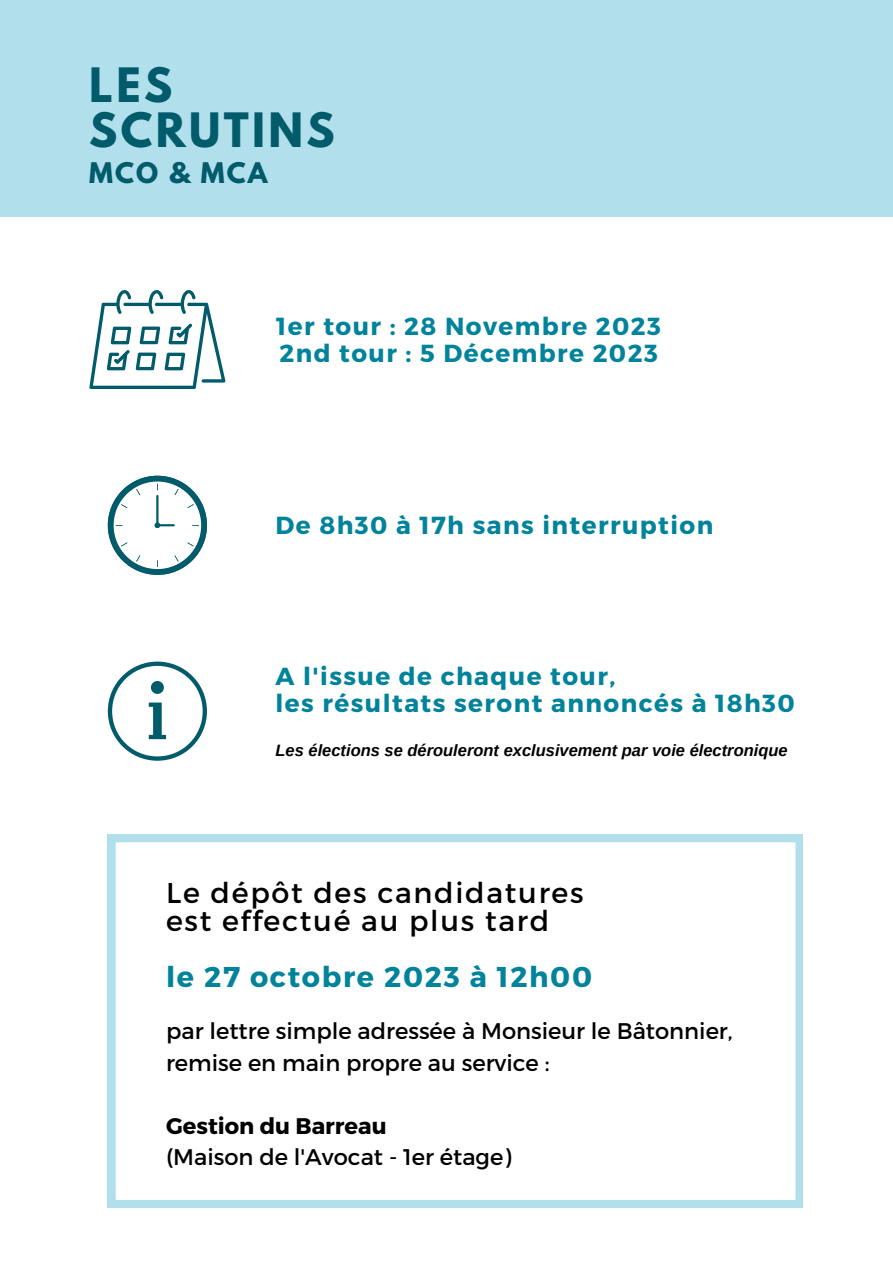
<style>
.page{position:relative;width:893px;height:1264px;background:#fff}
.page>*{position:absolute;margin:0;border:0;box-sizing:border-box;transform-origin:0 0}
.t1{font:700 42px "League Spartan";letter-spacing:.08em;color:#015b6b}
.t2{font:28.65px "Montserrat";letter-spacing:.06em;color:#000}
.t3{font:700 28.65px "Montserrat";letter-spacing:.06em;color:#00839b}
.t4{font:700 25.2px "League Spartan";letter-spacing:.08em;color:#015b6b}
.t5{font:700 24.6px "Montserrat";letter-spacing:.06em;color:#00839b}
.t6{font:22.65px "Montserrat";color:#000}
.t7{font:700 22.65px "Montserrat";color:#000}
.t8{font:italic 700 16.5px "Arimo";color:#000}
</style>
<div class="page">
<div style="left:0;top:0;width:892px;height:216px;background:#b1dfeb"></div>
<svg style="left:108px;top:661px;width:99px;height:99px"></svg>
<svg style="left:108px;top:476px;width:99px;height:98px"></svg>
<svg style="left:89px;top:290px;width:136px;height:99px"></svg>
<svg style="left:108px;top:834px;width:694px;height:373px"></svg>
<p class="t1" style="left:89px;top:65px;width:84px">LES</p>
<p class="t1" style="left:89px;top:110px;width:247px">SCRUTINS</p>
<p class="t4" style="left:89px;top:160px;width:180px">MCO &amp; MCA</p>
<p class="t5" style="left:276px;top:310px;width:386px">1er tour : 28 Novembre 2023</p>
<p class="t5" style="left:279px;top:337px;width:380px">2nd tour : 5 Décembre 2023</p>
<p class="t5" style="left:275px;top:509px;width:439px">De 8h30 à 17h sans interruption</p>
<p class="t5" style="left:275px;top:660px;width:341px">A l'issue de chaque tour,</p>
<p class="t5" style="left:275px;top:687px;width:520px">les résultats seront annoncés à 18h30</p>
<p class="t8" style="left:275px;top:740px;width:513px">Les élections se dérouleront exclusivement par voie électronique</p>
<p class="t2" style="left:166px;top:873px;width:419px">Le dépôt des candidatures</p>
<p class="t2" style="left:166px;top:901px;width:384px">est effectué au plus tard</p>
<p class="t3" style="left:166px;top:958px;width:427px">le 27 octobre 2023 à 12h00</p>
<p class="t6" style="left:166px;top:1016px;width:568px">par lettre simple adressée à Monsieur le Bâtonnier,</p>
<p class="t6" style="left:166px;top:1048px;width:385px">remise en main propre au service :</p>
<p class="t7" style="left:166px;top:1110px;width:222px">Gestion du Barreau</p>
<p class="t6" style="left:166px;top:1142px;width:346px">(Maison de l'Avocat - 1er étage)</p>
</div>
